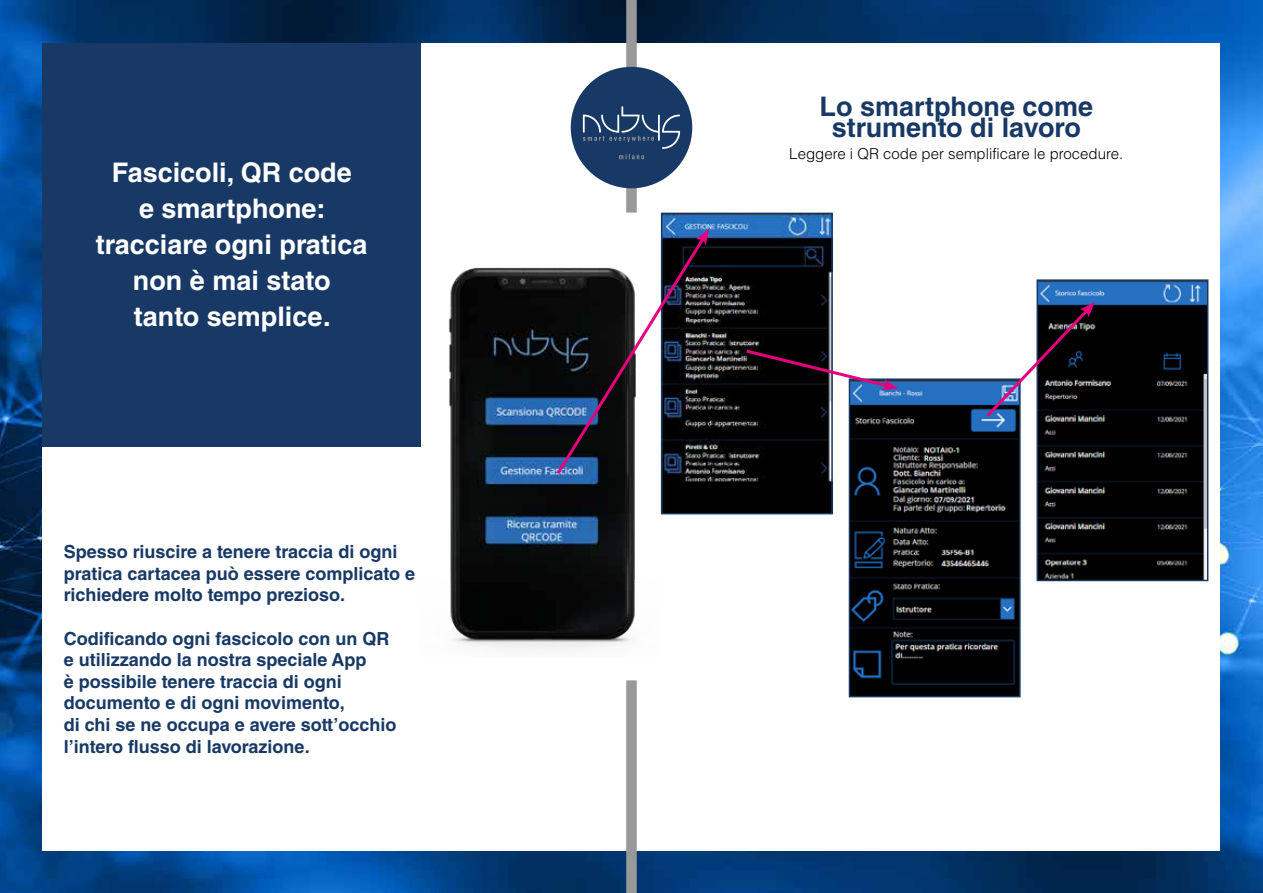
<style>
.page{position:relative;width:1263px;height:893px;background:#fff}
.page>*{position:absolute;margin:0;border:0;box-sizing:border-box;transform-origin:0 0}
.t1{font:700 27px/36px "Helvetica LT Std";color:#fff;text-align:center}
.t2{font:700 27px/21.6px "Helvetica LT Std";color:#183965;text-align:center}
.t3{font:700 18px/21.6px "Helvetica LT Std";color:#183965}
.t4{font:300 15px "Helvetica LT Std";color:#000}
</style>
<div class="page">
<img style="left:0;top:0;width:1263px;height:893px">
<div style="left:43px;top:43px;width:1177px;height:807px;background:#fff"></div>
<div style="left:626px;top:0;width:11px;height:213px;background:#9a999a"></div>
<div style="left:626px;top:680px;width:11px;height:213px;background:#9a999a"></div>
<div style="left:571px;top:67px;width:121px;height:121px;background:#183965;border-radius:50%"></div>
<svg style="left:583px;top:106px;width:97px;height:53px"></svg>
<div style="left:43px;top:43px;width:378px;height:403px;background:#183965"></div>
<img style="left:419px;top:267px;width:242px;height:383px">
<img style="left:664px;top:216px;width:166px;height:295px">
<div style="left:661px;top:213px;width:172px;height:301px;border:2px solid #183965"></div>
<div style="left:849px;top:379px;width:171px;height:318px;background:#000"></div>
<img style="left:852px;top:381px;width:166px;height:304px">
<div style="left:849px;top:378px;width:172px;height:319px;border:2px solid #183965"></div>
<img style="left:1039px;top:282px;width:166px;height:296px">
<div style="left:1036px;top:279px;width:172px;height:302px;border:2px solid #183965"></div>
<svg style="left:554px;top:229px;width:155px;height:248px"></svg>
<svg style="left:743px;top:347px;width:155px;height:43px"></svg>
<svg style="left:983px;top:302px;width:112px;height:118px"></svg>
<h1 class="t1" style="left:96px;top:154px;width:273px">Fascicoli, QR code<br>e smartphone: tracciare ogni pratica non è mai stato<br>tanto semplice.</h1>
<p class="t3" style="left:64px;top:541px;width:353px">Spesso riuscire a tenere traccia di ogni pratica cartacea può essere complicato e richiedere molto tempo prezioso.</p>
<p class="t3" style="left:64px;top:627px;width:334px">Codificando ogni fascicolo con un QR e utilizzando la nostra speciale App<br>è possibile tenere traccia di ogni documento e di ogni movimento,<br>di chi se ne occupa e avere sott’occhio l’intero flusso di lavorazione.</p>
<h1 class="t2" style="left:819px;top:95px;width:275px">Lo smartphone come strumento di lavoro</h1>
<p class="t4" style="left:789px;top:144px;width:336px">Leggere i QR code per semplificare le procedure.</p>
</div>
